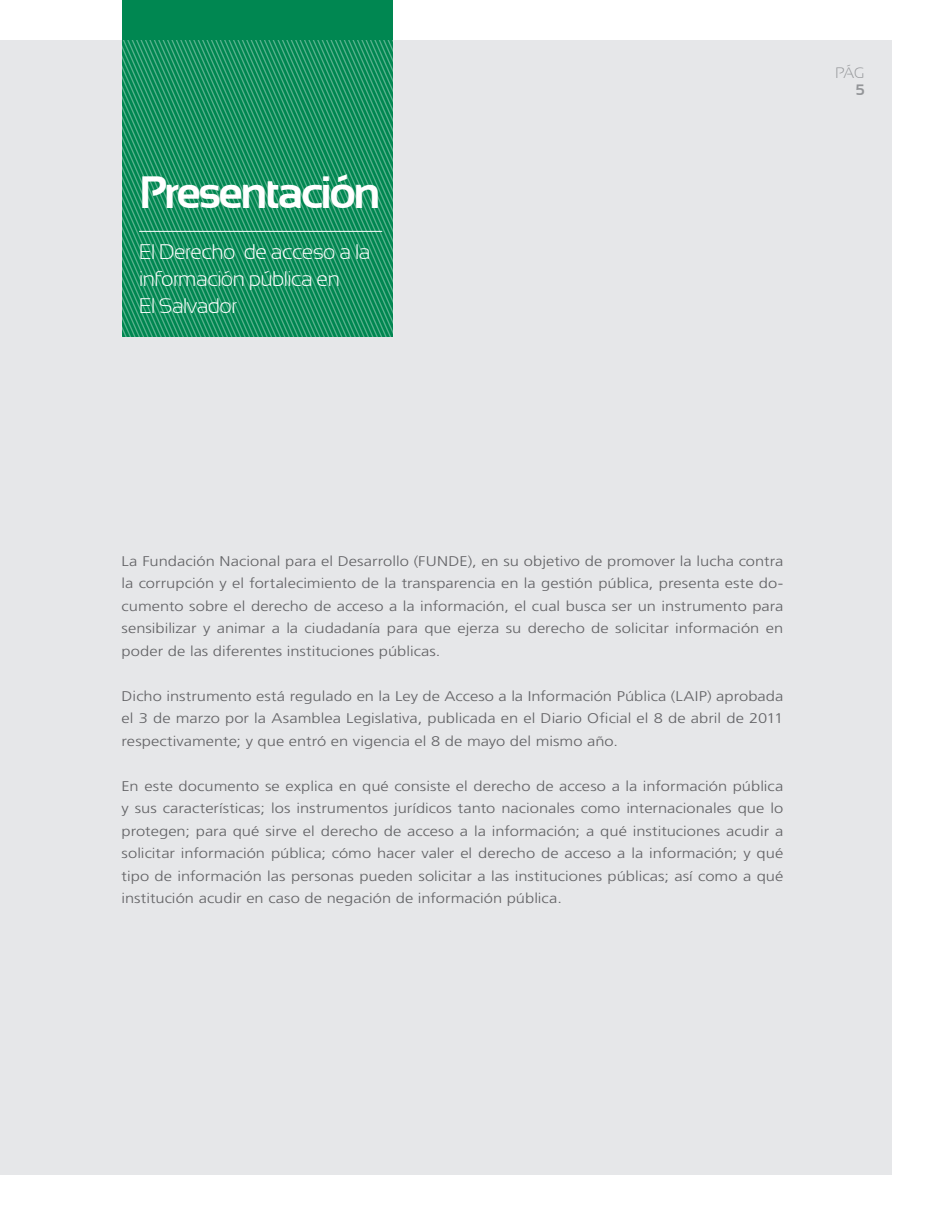
<style>
.page{position:relative;width:932px;height:1215px;background:#fff}
.page>*{position:absolute;margin:0;border:0;box-sizing:border-box;transform-origin:0 0}
.t1{font:700 45px "Sansation";color:#fff}
.t2{font:300 21px/27px "Sansation";letter-spacing:-.025em;color:#fff}
.t3{font:300 15px "Sansation";color:#939598}
.t4{font:700 15px "Sansation";color:#939598}
.t5{font:300 14.1px/22.5px "Frutiger LT";color:#636366;text-align:justify;scale:1.18 1}
</style>
<div class="page">
<div style="left:0;top:40px;width:891px;height:1134px;background:#e6e7e9"></div>
<div style="left:123px;top:0;width:270px;height:336px;background:#008751"></div>
<svg style="left:122px;top:40px;width:271px;height:296px"></svg>
<hr style="left:139px;top:231px;width:243px;height:1px;background:#fff">
<h1 class="t1" style="left:139px;top:167px;width:243px">Presentación</h1>
<h2 class="t2" style="left:139px;top:239px;width:233px">El Derecho de acceso a la información pública en<br>El Salvador</h2>
<p class="t3" style="left:835px;top:65px;width:30px">pág</p>
<p class="t4" style="left:855px;top:81px;width:10px">5</p>
<p class="t5" style="left:122px;top:550px;width:562px">La Fundación Nacional para el Desarrollo (FUNDE), en su objetivo de promover la lucha contra la corrupción y el fortalecimiento de la transparencia en la gestión pública, presenta este do&shy;cumento sobre el derecho de acceso a la información, el cual busca ser un instrumento para sensibilizar y animar a la ciudadanía para que ejerza su derecho de solicitar información en poder de las diferentes instituciones públicas.</p>
<p class="t5" style="left:122px;top:685px;width:562px">Dicho instrumento está regulado en la Ley de Acceso a la Información Pública (LAIP) aprobada el 3 de marzo por la Asamblea Legislativa, publicada en el Diario Oficial el 8 de abril de 2011 respectivamente; y que entró en vigencia el 8 de mayo del mismo año.</p>
<p class="t5" style="left:122px;top:775px;width:562px">En este documento se explica en qué consiste el derecho de acceso a la información pública y sus características; los instrumentos jurídicos tanto nacionales como internacionales que lo protegen; para qué sirve el derecho de acceso a la información; a qué instituciones acudir a solicitar información pública; cómo hacer valer el derecho de acceso a la información; y qué tipo de información las personas pueden solicitar a las instituciones públicas; así como a qué institución acudir en caso de negación de información pública.</p>
</div>
